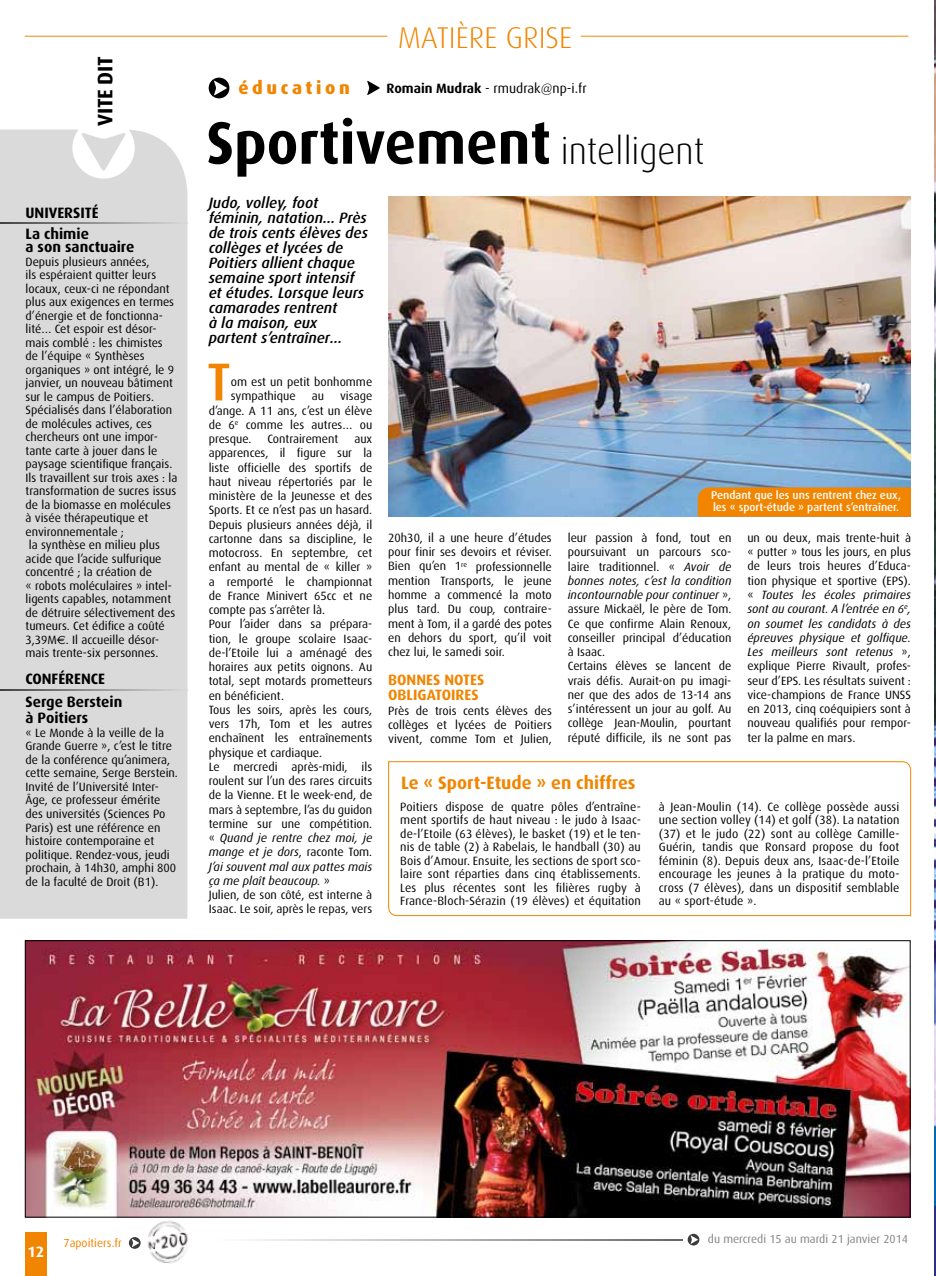
<style>
.page{position:relative;width:936px;height:1276px;background:#fff}
.page>*{position:absolute;margin:0;border:0;box-sizing:border-box;transform-origin:0 0}
.t1{font:700 60px "Dax";color:#000;scale:.95 1}
.t2{font:500 53.4px "Dax";color:#f18500}
.t3{font:300 30px "Dax";color:#f18500}
.t4{font:700 21px "Dax";color:#000}
.t5{font:700 18px "Dax";color:#f18500}
.t6{font:800 18px "Dax";letter-spacing:.2em;color:#f18500}
.t7{font:italic 500 15px/15px "Dax";color:#000}
.t8{font:700 15px/21px "Dax";color:#000}
.t9{font:700 15px/15px "Dax";color:#f18500}
.t10{font:700 15px "Dax";color:#fff}
.t11{font:13.5px "Dax";color:#000}
.t12{font:12px/14.2px "Dax";color:#000;text-align:justify}
.t13{font:11.7px "Dax";color:#838382}
.t14{font:11.7px "Dax";color:#f18500}
.t15{font:500 11.25px/12px "Dax";color:#fff}
.s1{font-family:"Euro Sans"}
.s2{font-weight:700}
.s3{font-weight:300;font-size:37.5px}
.s4{font-style:italic}
</style>
<div class="page">
<hr style="left:25px;top:36px;width:362px;height:1px;background:#f18a00">
<hr style="left:580px;top:36px;width:328px;height:1px;background:#f18a00">
<img style="left:388px;top:196px;width:522px;height:321px">
<svg style="left:697px;top:487px;width:213px;height:30px;background:#ed8505"></svg>
<svg style="left:209px;top:78px;width:20px;height:20px"></svg>
<svg style="left:367px;top:81px;width:13px;height:14px"></svg>
<div style="left:0;top:129px;width:187px;height:789px;background:#dadada"></div>
<svg style="left:0;top:223px;width:187px;height:1px"></svg>
<svg style="left:0;top:689px;width:187px;height:1px"></svg>
<img style="left:27px;top:942px;width:881px;height:273px">
<div style="left:26px;top:1232px;width:21px;height:44px;background:#f18500"></div>
<img style="left:934px;top:0;width:1px;height:1276px">
<svg style="left:129px;top:1237px;width:12px;height:11px"></svg>
<svg style="left:687px;top:1233px;width:12px;height:12px"></svg>
<svg style="left:249px;top:1239px;width:433px;height:1px"></svg>
<img style="left:147px;top:1220px;width:41px;height:44px">
<svg style="left:388px;top:761px;width:523px;height:155px"></svg>
<h3 class="t4" style="left:93px;top:126px;width:71px;rotate:-90deg">vite dit</h3>
<p class="t8" style="left:26px;top:202px;width:75px">Un iversité<br>La chimie</p>
<p class="t8" style="left:26px;top:237px;width:110px">a son sanctuaire</p>
<p class="t12" style="left:26px;top:255px;width:153px;line-height:13.5px;text-align:left">Depuis plusieurs années,<br>ils espéraient quitter leurs locaux, ceux-ci ne répondant plus aux exigences en termes d’énergie et de fonctionna&shy;lité… Cet espoir est désor&shy;mais comblé : les chimistes de l’équipe « Synthèses organiques » ont intégré, le 9 janvier, un nouveau bâtiment sur le campus de Poitiers.<br>Spécialisés dans l’élaboration de molécules actives, ces chercheurs ont une impor&shy;tante carte à jouer dans le paysage scientifique français.<br>Ils travaillent sur trois axes : la transformation de sucres issus de la biomasse en molécules à visée thérapeutique et environnementale ;<br>la synthèse en milieu plus acide que l’acide sulfurique concentré ; la création de<br>« robots moléculaires » intel&shy;ligents capables, notamment de détruire sélectivement des tumeurs. Cet édifice a coûté<br>3,39M<span class="s1">€</span>. Il accueille désor&shy;mais trente-six personnes.</p>
<p class="t8" style="left:26px;top:668px;width:98px;line-height:22.5px">Conférence<br>Serge Berstein</p>
<p class="t8" style="left:26px;top:708px;width:64px">à Poitiers</p>
<p class="t12" style="left:26px;top:726px;width:154px;line-height:13.5px;text-align:left">« Le Monde à la veille de la<br>Grande Guerre », c’est le titre de la conférence qu’animera, cette semaine, Serge Berstein.<br>Invité de l’Université Inter-<br>Âge, ce professeur émérite des universités (Sciences Po<br>Paris) est une référence en histoire contemporaine et politique. Rendez-vous, jeudi prochain, à 14h30, amphi 800 de la faculté de Droit (B1).</p>
<h3 class="t3" style="left:398px;top:21px;width:15px">mati</h3>
<h3 class="t3" style="left:456px;top:21px;width:64px">ère grise</h3>
<h3 class="t6" style="left:238px;top:78px;width:113px">éducation</h3>
<p class="t11" style="left:386px;top:80px;width:202px"><span class="s2">Romain Mudrak</span> - rmudrak@np-i.fr</p>
<h1 class="t1" style="left:206px;top:109px;width:525px">Sportivement <span class="s3">intelligent</span></h1>
<p class="t7" style="left:209px;top:195px;width:161px">Judo, volley, foot féminin, natation… Près de trois cents élèves des collèges et lycées de<br>Poitiers allient chaque semaine sport intensif et études. Lorsque leurs camarades rentrent<br>à la maison, eux partent s’entraîner…</p>
<h2 class="t2" style="left:207px;top:352px;width:25px">T</h2>
<p class="t12" style="left:231px;top:375px;width:143px">om est un petit bonhomme sympathique</p>
<p class="t12" style="left:209px;top:389px;width:165px;text-indent:131px">visage d’ange. A 11 ans, c’est un élève de 6<sup>e</sup> comme les autres… ou presque.</p>
<p class="t12" style="left:312px;top:389px;width:14px">au</p>
<p class="t12" style="left:267px;top:432px;width:73px">Contrairement</p>
<p class="t12" style="left:209px;top:432px;width:165px;text-align:left;text-indent:146px">aux apparences, il figure sur la liste officielle des sportifs de haut niveau répertoriés par le ministère de la Jeunesse et des<br>Sports. Et ce n’est pas un hasard.<br>Depuis plusieurs années déjà, il cartonne dans sa discipline, le motocross. En septembre, cet enfant au mental de « killer » a remporté le championnat de France Minivert 65cc et ne compte pas s’arrêter là.<br>Pour l’aider dans sa prépara&shy;tion, le groupe scolaire Isaac&shy;de-l’Etoile lui a aménagé des horaires aux petits oignons. Au total, sept motards prometteurs en bénéficient.<br>Tous les soirs, après les cours, vers 17h, Tom et les autres enchaînent les entraînements physique et cardiaque.<br>Le mercredi après-midi, ils roulent sur l’un des rares circuits de la Vienne. Et le week-end, de mars à septembre, l’as du guidon termine sur une compétition. « <span class="s4">Quand je rentre chez moi, je mange et je dors</span>, raconte Tom.<br><span class="s4">J’ai souvent mal aux pattes mais ça me plaît beaucoup.</span> »<br>Julien, de son côté, est interne à<br>Isaac. Le soir, après le repas, vers</p>
<p class="t12" style="left:388px;top:531px;width:165px">20h30, il a une heure d’études pour finir ses devoirs et réviser.<br>Bien qu’en 1<sup>re</sup> professionnelle mention Transports, le jeune homme a commencé la moto plus tard. Du coup, contraire&shy;ment à Tom, il a gardé des potes en dehors du sport, qu’il voit chez lui, le samedi soir.</p>
<p class="t9" style="left:388px;top:673px;width:96px">Bonn es notes obligatoires</p>
<p class="t12" style="left:388px;top:703px;width:165px">Près de trois cents élèves des collèges et lycées de Poitiers vivent, comme Tom et Julien,</p>
<p class="t15" style="left:711px;top:489px;width:192px">Pendant que les uns rentrent chez eux, les « sport-étude » partent s’entraîner.</p>
<p class="t12" style="left:567px;top:531px;width:165px;text-align:left">leur passion à fond, tout en poursuivant un parcours sco&shy;laire traditionnel. « <span class="s4">Avoir de bonnes notes, c’est la condition incontournable pour continuer</span> », assure Mickaël, le père de Tom.<br>Ce que confirme Alain Renoux, conseiller principal d’éducation à Isaac.<br>Certains élèves se lancent de vrais défis. Aurait-on pu imagi&shy;ner que des ados de 13-14 ans s’intéressent un jour au golf. Au collège Jean-Moulin, pourtant réputé difficile, ils ne sont pas</p>
<p class="t12" style="left:747px;top:531px;width:165px">un ou deux, mais trente-huit à « putter » tous les jours, en plus de leurs trois heures d’Educa&shy;tion physique et sportive (EPS). « <span class="s4">Toutes les écoles primaires sont au courant. A l’entrée en 6</span><sup>e</sup><span class="s4">, on soumet les candidats à des épreuves physique et golfique.<br>Les meilleurs sont retenus</span> », explique Pierre Rivault, profes&shy;seur d’EPS. Les résultats suivent : vice-champions de France UNSS en 2013, cinq coéquipiers sont à nouveau qualifiés pour rempor&shy;ter la palme en mars.</p>
<h3 class="t5" style="left:401px;top:773px;width:236px">Le « Sport-Etude » en chiffres</h3>
<p class="t12" style="left:400px;top:800px;width:242px;line-height:13.5px">Poitiers dispose de quatre pôles d’entraîne&shy;ment sportifs de haut niveau : le judo à Isaac&shy;de-l’Etoile (63 élèves), le basket (19) et le ten&shy;nis de table (2) à Rabelais, le handball (30) au Bois d’Amour. Ensuite, les sections de sport sco&shy;laire sont réparties dans cinq établissements.<br>Les plus récentes sont les filières rugby à France-Bloch-Sérazin (19 élèves) et équitation</p>
<p class="t12" style="left:658px;top:800px;width:242px;line-height:13.5px">à Jean-Moulin (14). Ce collège possède aussi une section volley (14) et golf (38). La natation (37) et le judo (22) sont au collège Camille-Guérin, tandis que Ronsard propose du foot féminin (8). Depuis deux ans, Isaac-de-l’Etoile encourage les jeunes à la pratique du moto&shy;cross (7 élèves), dans un dispositif semblable au « sport-étude ».</p>
<p class="t10" style="left:27px;top:1243px;width:18px">12</p>
<p class="t14" style="left:63px;top:1237px;width:60px">7apoitiers.fr</p>
<p class="t13" style="left:707px;top:1232px;width:202px">du mercredi 15 au mardi 21 janvier 2014</p>
</div>
